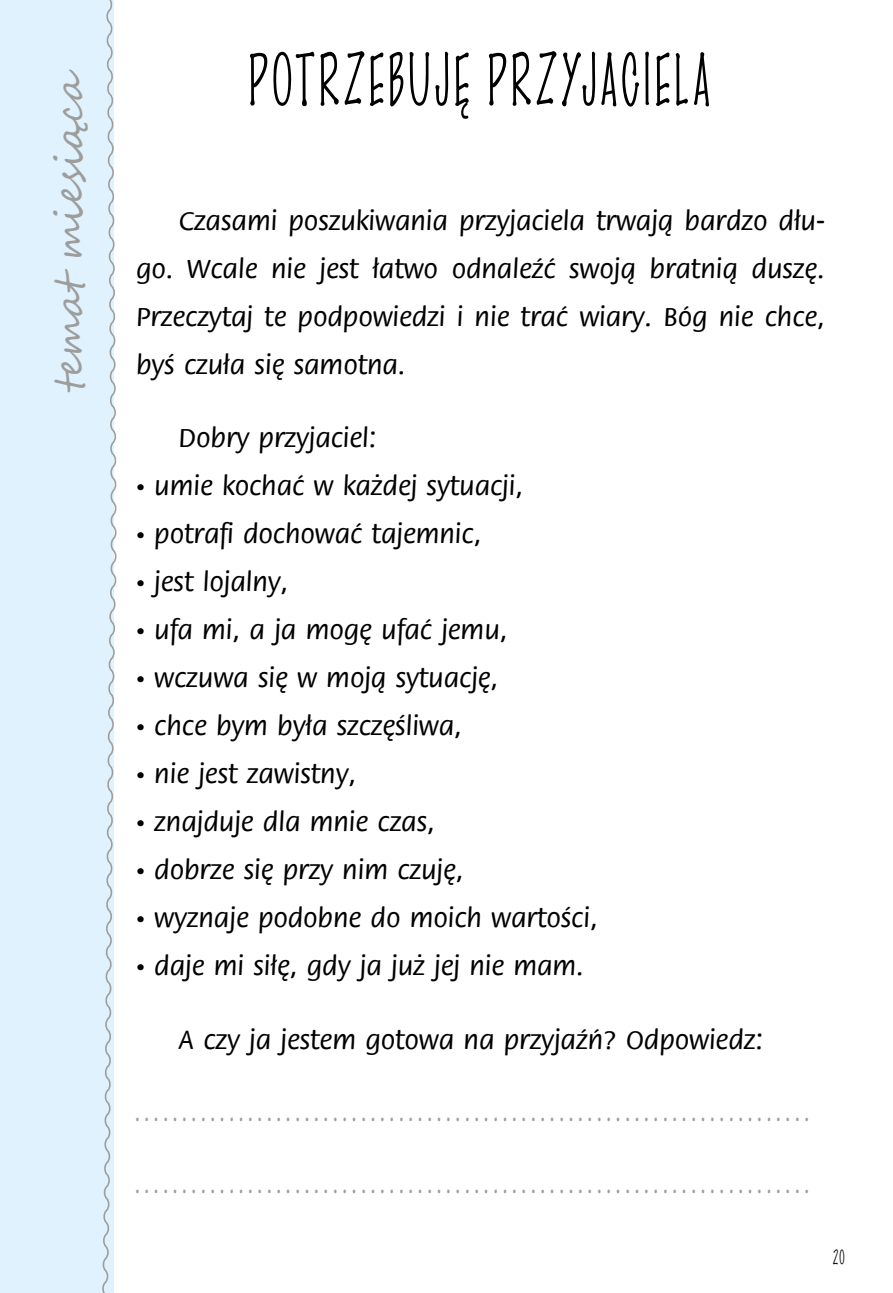
<style>
.page{position:relative;width:893px;height:1293px;background:#dff2fd}
.page>*{position:absolute;margin:0;border:0;box-sizing:border-box;transform-origin:0 0}
.t1{font:63.6px "EFN Pisak Cienki";letter-spacing:.085em;color:#000;scale:.8 1}
.t2{font:39px "Segoe Script";color:#9d9d9c}
.t3{font:25.5px/48px "EFN Gramatyk";color:#000;text-align:justify}
.t4{font:24px "EFN Pisak Gruby";color:#9d9d9c;scale:.8 1}
.t5{font:18px "EFN Pisak Cienki PS SC850";color:#000;scale:.8 1}
</style>
<div class="page">
<div style="left:115px;top:0;width:778px;height:1293px;background:#fff"></div>
<svg style="left:102px;top:0;width:15px;height:1293px"></svg>
<h2 class="t2" style="left:37px;top:392px;width:323px;rotate:-90deg">temat miesiąca</h2>
<h1 class="t1" style="left:250px;top:41px;width:60px">POTRZE</h1>
<h1 class="t1" style="left:390px;top:41px;width:180px">BUJĘ PRZYJACIE</h1>
<h1 class="t1" style="left:676px;top:41px;width:48px">LA</h1>
<p class="t3" style="left:136px;top:197px;width:690px;text-indent:43px">Czasami poszukiwania przyjaciela trwają bardzo dłu&shy;go. Wcale nie jest łatwo odnaleźć swoją bratnią duszę.<br>Przeczytaj te podpowiedzi i nie trać wiary. Bóg nie chce, byś czuła się samotna.</p>
<p class="t3" style="left:179px;top:415px;width:200px">Dobry przyjaciel:</p>
<p class="t3" style="left:136px;top:463px;width:389px">• umie kochać w każdej sytuacji,</p>
<p class="t3" style="left:136px;top:511px;width:347px">• potrafi dochować tajemnic,</p>
<p class="t3" style="left:136px;top:559px;width:154px">• jest lojalny,</p>
<p class="t3" style="left:136px;top:607px;width:373px">• ufa mi, a ja mogę ufać jemu,</p>
<p class="t3" style="left:136px;top:655px;width:364px">• wczuwa się w moją sytuację,</p>
<p class="t3" style="left:136px;top:703px;width:327px">• chce bym była szczęśliwa,</p>
<p class="t3" style="left:136px;top:751px;width:222px">• nie jest zawistny,</p>
<p class="t3" style="left:136px;top:799px;width:300px">• znajduje dla mnie czas,</p>
<p class="t3" style="left:136px;top:846px;width:329px">• dobrze się przy nim czuję,</p>
<p class="t3" style="left:136px;top:894px;width:463px">• wyznaje podobne do moich wartości,</p>
<p class="t3" style="left:136px;top:942px;width:449px">• daje mi siłę, gdy ja już jej nie mam.</p>
<p class="t3" style="left:179px;top:1016px;width:586px">A czy ja jestem gotowa na przyjaźń? Odpowiedz:</p>
<p class="t4" style="left:136px;top:1095px;width:846px">........................................................................</p>
<p class="t4" style="left:136px;top:1167px;width:846px">........................................................................</p>
<p class="t5" style="left:833px;top:1246px;width:18px">20</p>
</div>
